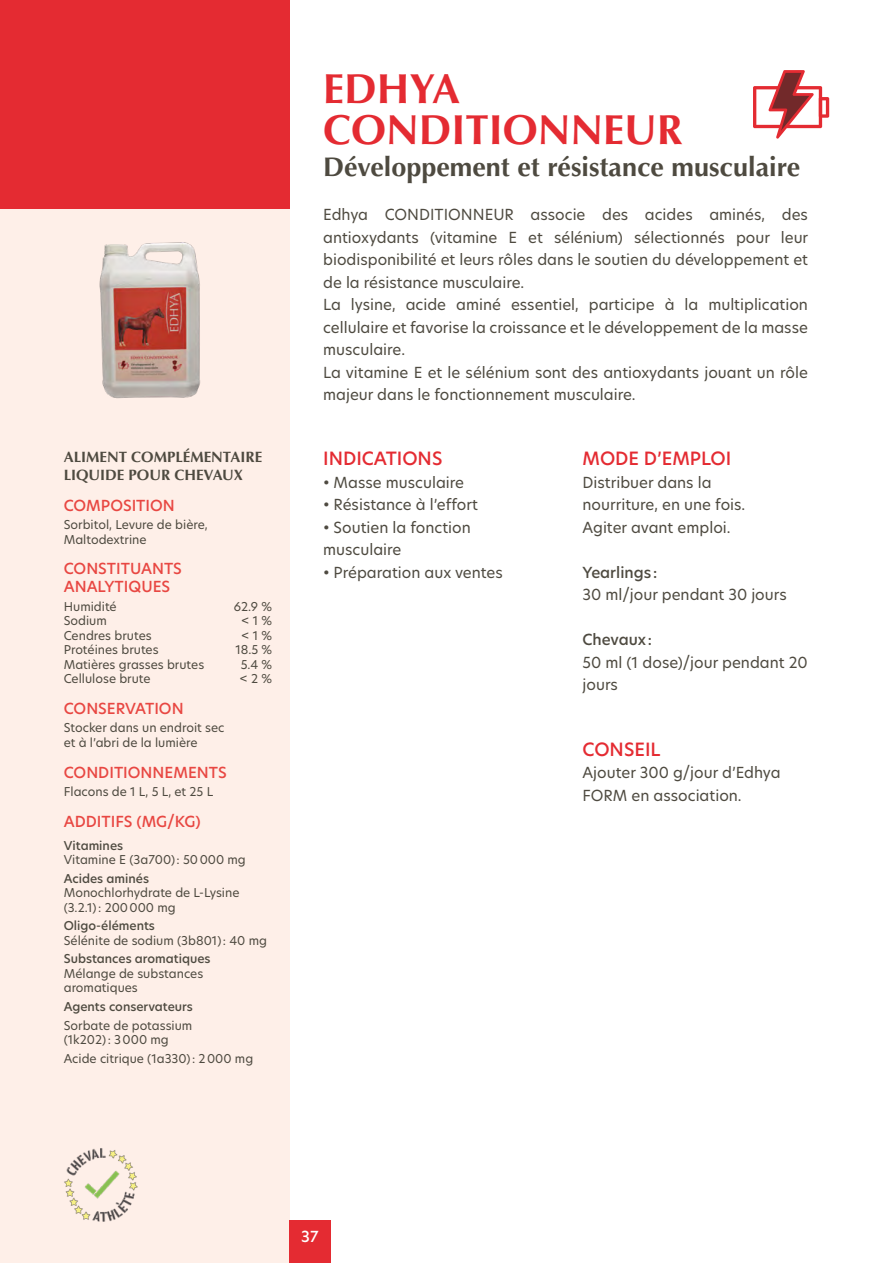
<style>
.page{position:relative;width:893px;height:1263px;background:#fff}
.page>*{position:absolute;margin:0;border:0;box-sizing:border-box;transform-origin:0 0}
.t1{font:700 42px/40.5px "Optima LT Std";color:#e42b32}
.t2{font:700 27px "Optima LT Std";color:#4e4a40}
.t3{font:500 18px "New Hero";color:#e42b32}
.t4{font:15px/22.5px "New Hero";color:#4e4a40}
.t5{font:500 15px/18px "New Hero";color:#e84742}
.t6{font:700 15px/18px "Optima LT Std";color:#4e4a40}
.t7{font:500 15px "New Hero";color:#4e4a40}
.t8{font:500 15px "New Hero";color:#fff}
.t9{font:12px/14.4px "New Hero";color:#4e4a40}
.t10{font:500 12px "New Hero";color:#4e4a40}
</style>
<div class="page">
<div style="left:0;top:208px;width:289px;height:1055px;background:#feefe8"></div>
<div style="left:0;top:0;width:289px;height:208px;background:#e42b32"></div>
<div style="left:289px;top:1220px;width:42px;height:43px;background:#e42b32"></div>
<img style="left:99px;top:242px;width:102px;height:157px">
<img style="left:64px;top:1148px;width:74px;height:74px">
<svg style="left:753px;top:70px;width:76px;height:69px"></svg>
<p class="t6" style="left:64px;top:448px;width:200px">ALIMENT COMPLÉMENTAIRE<br>LIQUIDE POUR CHEVAUX</p>
<p class="t5" style="left:64px;top:496px;width:113px">COMPOSITION</p>
<p class="t9" style="left:64px;top:517px;width:145px">Sorbitol, Levure de bière,<br>Maltodextrine</p>
<p class="t5" style="left:64px;top:560px;width:120px">CONSTITUANTS<br>ANALYTIQUES</p>
<p class="t9" style="left:64px;top:599px;width:54px">Humidité</p>
<p class="t9" style="left:234px;top:599px;width:40px">62.9 %</p>
<p class="t9" style="left:64px;top:614px;width:45px">Sodium</p>
<p class="t9" style="left:242px;top:614px;width:32px">&lt; 1 %</p>
<p class="t9" style="left:64px;top:628px;width:89px">Cendres brutes</p>
<p class="t9" style="left:242px;top:628px;width:32px">&lt; 1 %</p>
<p class="t9" style="left:64px;top:642px;width:96px">Protéines brutes</p>
<p class="t9" style="left:235px;top:642px;width:38px">18.5 %</p>
<p class="t9" style="left:64px;top:657px;width:142px">Matières grasses brutes</p>
<p class="t9" style="left:241px;top:657px;width:33px">5.4 %</p>
<p class="t9" style="left:64px;top:671px;width:88px">Cellulose brute</p>
<p class="t9" style="left:240px;top:671px;width:34px">&lt; 2 %</p>
<p class="t5" style="left:64px;top:699px;width:121px">CONSERVATION</p>
<p class="t9" style="left:64px;top:721px;width:162px">Stocker dans un endroit sec et à l’abri de la lumière</p>
<p class="t5" style="left:64px;top:763px;width:164px">CONDITIONNEMENTS</p>
<p class="t9" style="left:64px;top:784px;width:151px">Flacons de 1 L, 5 L, et 25 L</p>
<p class="t5" style="left:64px;top:812px;width:138px">ADDITIFS (MG/KG)</p>
<p class="t10" style="left:64px;top:837px;width:61px">Vitamines</p>
<p class="t9" style="left:64px;top:852px;width:184px">Vitamine E (3a700): 50000 mg</p>
<p class="t10" style="left:64px;top:870px;width:87px">Acides aminés</p>
<p class="t9" style="left:64px;top:885px;width:177px">Monochlorhydrate de L-Lysine (3.2.1): 200000 mg</p>
<p class="t10" style="left:64px;top:918px;width:93px">Oligo-éléments</p>
<p class="t9" style="left:64px;top:933px;width:205px">Sélénite de sodium (3b801): 40 mg</p>
<p class="t10" style="left:64px;top:951px;width:148px">Substances aromatiques</p>
<p class="t9" style="left:64px;top:966px;width:141px">Mélange de substances aromatiques</p>
<p class="t10" style="left:64px;top:998px;width:131px">Agents conservateurs</p>
<p class="t9" style="left:64px;top:1018px;width:130px">Sorbate de potassium (1k202): 3000 mg</p>
<p class="t9" style="left:64px;top:1051px;width:191px">Acide citrique (1a330): 2000 mg</p>
<h1 class="t1" style="left:323px;top:69px;width:361px">EDHYA<br>CONDITIONNEUR</h1>
<h2 class="t2" style="left:323px;top:151px;width:479px">Développement et résistance musculaire</h2>
<p class="t4" style="left:323px;top:203px;width:487px">Edhya CONDITIONNEUR associe des acides aminés, des antioxydants (vitamine E et sélénium) sélectionnés pour leur biodisponibilité et leurs rôles dans le soutien du développement et de la résistance musculaire.<br>La lysine, acide aminé essentiel, participe à la multiplication cellulaire et favorise la croissance et le développement de la masse musculaire.<br>La vitamine E et le sélénium sont des antioxydants jouant un rôle majeur dans le fonctionnement musculaire.</p>
<p class="t3" style="left:323px;top:446px;width:121px">INDICATIONS</p>
<p class="t4" style="left:323px;top:471px;width:142px">• Masse musculaire</p>
<p class="t4" style="left:323px;top:493px;width:156px">• Résistance à l’effort</p>
<p class="t4" style="left:323px;top:516px;width:149px">• Soutien la fonction musculaire</p>
<p class="t4" style="left:323px;top:561px;width:181px">• Préparation aux ventes</p>
<p class="t3" style="left:583px;top:446px;width:150px">MODE D’EMPLOI</p>
<p class="t4" style="left:583px;top:471px;width:164px">Distribuer dans la nourriture, en une fois.<br>Agiter avant emploi.</p>
<p class="t7" style="left:583px;top:562px;width:76px">Yearlings:</p>
<p class="t4" style="left:583px;top:583px;width:206px">30 ml/jour pendant 30 jours</p>
<p class="t7" style="left:583px;top:629px;width:71px">Chevaux:</p>
<p class="t4" style="left:583px;top:651px;width:227px">50 ml (1 dose)/jour pendant 20 jours</p>
<p class="t3" style="left:583px;top:737px;width:79px">CONSEIL</p>
<p class="t4" style="left:583px;top:761px;width:200px">Ajouter 300 g/jour d’Edhya<br>FORM en association.</p>
<p class="t8" style="left:301px;top:1226px;width:19px">37</p>
</div>
